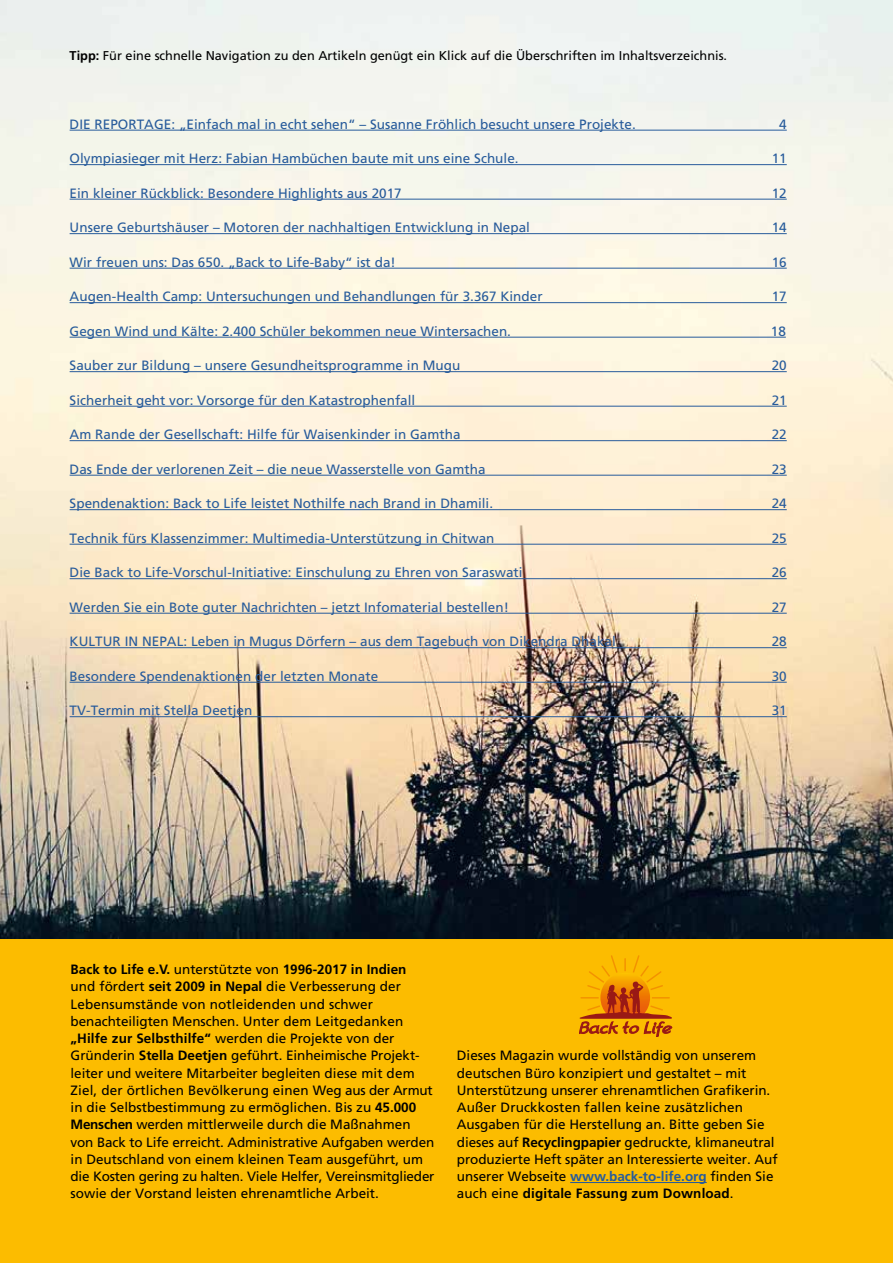
<style>
.page{position:relative;width:893px;height:1263px;background:#fff}
.page>*{position:absolute;margin:0;border:0;box-sizing:border-box;transform-origin:0 0}
.t1{font:13.5px/17.2px "Frutiger";color:#000}
.t2{font:13.5px "Frutiger";letter-spacing:.005em;color:#275b9b}
.t3{font:12.75px "Frutiger";color:#000}
.s1{font-weight:700}
.s2{font-weight:700;color:#275b9b}
</style>
<div class="page">
<img style="left:0;top:0;width:893px;height:940px">
<div style="left:0;top:940px;width:893px;height:323px;background:#fcbc00"></div>
<hr style="left:570px;top:1182px;width:137px;height:1px;background:#275b9b">
<hr style="left:70px;top:130px;width:717px;height:1px;background:#275b9b">
<hr style="left:70px;top:164px;width:717px;height:1px;background:#275b9b">
<hr style="left:70px;top:199px;width:717px;height:1px;background:#275b9b">
<hr style="left:70px;top:233px;width:717px;height:1px;background:#275b9b">
<hr style="left:70px;top:268px;width:717px;height:1px;background:#275b9b">
<hr style="left:70px;top:302px;width:717px;height:1px;background:#275b9b">
<hr style="left:70px;top:337px;width:716px;height:1px;background:#275b9b">
<hr style="left:70px;top:371px;width:717px;height:1px;background:#275b9b">
<hr style="left:70px;top:406px;width:717px;height:1px;background:#275b9b">
<hr style="left:70px;top:440px;width:717px;height:1px;background:#275b9b">
<hr style="left:70px;top:475px;width:717px;height:1px;background:#275b9b">
<hr style="left:70px;top:509px;width:717px;height:1px;background:#275b9b">
<hr style="left:70px;top:544px;width:717px;height:1px;background:#275b9b">
<hr style="left:70px;top:578px;width:717px;height:1px;background:#275b9b">
<hr style="left:70px;top:613px;width:717px;height:1px;background:#275b9b">
<hr style="left:70px;top:647px;width:717px;height:1px;background:#275b9b">
<hr style="left:70px;top:682px;width:717px;height:1px;background:#275b9b">
<hr style="left:70px;top:716px;width:717px;height:1px;background:#275b9b">
<svg style="left:579px;top:955px;width:93px;height:82px"></svg>
<p class="t3" style="left:70px;top:48px;width:659px"><span class="s1">Tipp:</span> Für eine schnelle Navigation zu den Artikeln genügt ein Klick auf die Überschriften im Inhaltsverzeichnis.</p>
<p class="t2" style="left:70px;top:116px;width:568px">DIE REPORTAGE: „Einfach mal in echt sehen“ – Susanne Fröhlich besucht unsere Projekte.</p>
<p class="t2" style="left:779px;top:116px;width:9px">4</p>
<p class="t2" style="left:70px;top:151px;width:451px">Olympiasieger mit Herz: Fabian Hambüchen baute mit uns eine Schule.</p>
<p class="t2" style="left:772px;top:151px;width:17px">11</p>
<p class="t2" style="left:70px;top:185px;width:334px">Ein kleiner Rückblick: Besondere Highlights aus 2017</p>
<p class="t2" style="left:772px;top:185px;width:17px">12</p>
<p class="t2" style="left:70px;top:220px;width:462px">Unsere Geburtshäuser – Motoren der nachhaltigen Entwicklung in Nepal</p>
<p class="t2" style="left:772px;top:220px;width:17px">14</p>
<p class="t2" style="left:70px;top:254px;width:328px">Wir freuen uns: Das 650. „Back to Life-Baby“ ist da!</p>
<p class="t2" style="left:772px;top:254px;width:17px">16</p>
<p class="t2" style="left:70px;top:289px;width:474px">Augen-Health Camp: Untersuchungen und Behandlungen für 3.367 Kinder</p>
<p class="t2" style="left:772px;top:289px;width:17px">17</p>
<p class="t2" style="left:70px;top:323px;width:443px">Gegen Wind und Kälte: 2.400 Schüler bekommen neue Wintersachen.</p>
<p class="t2" style="left:771px;top:323px;width:17px">18</p>
<p class="t2" style="left:70px;top:358px;width:392px">Sauber zur Bildung – unsere Gesundheitsprogramme in Mugu</p>
<p class="t2" style="left:772px;top:358px;width:17px">20</p>
<p class="t2" style="left:70px;top:392px;width:347px">Sicherheit geht vor: Vorsorge für den Katastrophenfall</p>
<p class="t2" style="left:772px;top:392px;width:17px">21</p>
<p class="t2" style="left:70px;top:427px;width:392px">Am Rande der Gesellschaft: Hilfe für Waisenkinder in Gamtha</p>
<p class="t2" style="left:772px;top:427px;width:17px">22</p>
<p class="t2" style="left:70px;top:461px;width:417px">Das Ende der verlorenen Zeit – die neue Wasserstelle von Gamtha</p>
<p class="t2" style="left:772px;top:461px;width:17px">23</p>
<p class="t2" style="left:70px;top:496px;width:425px">Spendenaktion: Back to Life leistet Nothilfe nach Brand in Dhamili.</p>
<p class="t2" style="left:772px;top:496px;width:17px">24</p>
<p class="t2" style="left:70px;top:530px;width:426px">Technik fürs Klassenzimmer: Multimedia-Unterstützung in Chitwan</p>
<p class="t2" style="left:772px;top:530px;width:17px">25</p>
<p class="t2" style="left:70px;top:565px;width:454px">Die Back to Life-Vorschul-Initiative: Einschulung zu Ehren von Saraswati</p>
<p class="t2" style="left:772px;top:565px;width:17px">26</p>
<p class="t2" style="left:70px;top:599px;width:441px">Werden Sie ein Bote guter Nachrichten – jetzt Infomaterial bestellen!</p>
<p class="t2" style="left:772px;top:599px;width:17px">27</p>
<p class="t2" style="left:70px;top:634px;width:548px">KULTUR IN NEPAL: Leben in Mugus Dörfern – aus dem Tagebuch von Dikendra Dhakal</p>
<p class="t2" style="left:772px;top:634px;width:17px">28</p>
<p class="t2" style="left:70px;top:668px;width:310px">Besondere Spendenaktionen der letzten Monate</p>
<p class="t2" style="left:772px;top:668px;width:17px">30</p>
<p class="t2" style="left:70px;top:703px;width:184px">TV-Termin mit Stella Deetjen</p>
<p class="t2" style="left:772px;top:703px;width:17px">31</p>
<p class="t1" style="left:71px;top:961px;width:365px"><span class="s1">Back to Life e.V.</span> unterstützte von <span class="s1">1996-2017 in Indien </span>und fördert <span class="s1">seit 2009 in Nepal</span> die Verbesserung der Lebensumstände von notleidenden und schwer benachteiligten Menschen. Unter dem Leitgedanken <span class="s1">„Hilfe zur Selbsthilfe“</span> werden die Projekte von der Gründerin <span class="s1">Stella Deetjen</span> geführt. Einheimische Projekt&shy;leiter und weitere Mitarbeiter begleiten diese mit dem Ziel, der örtlichen Bevölkerung einen Weg aus der Armut in die Selbstbestimmung zu ermöglichen. Bis zu <span class="s1">45.000<br>Menschen</span> werden mittlerweile durch die Maßnahmen von Back to Life erreicht. Administrative Aufgaben werden in Deutschland von einem kleinen Team ausgeführt, um die Kosten gering zu halten. Viele Helfer, Vereinsmitglieder sowie der Vorstand leisten ehrenamtliche Arbeit.</p>
<p class="t1" style="left:457px;top:1047px;width:322px">Dieses Magazin wurde vollständig von unserem deutschen Büro konzipiert und gestaltet – mit Unterstützung unserer ehrenamtlichen Grafikerin.<br>Außer Druckkosten fallen keine zusätzlichen Ausgaben für die Herstellung an. Bitte geben Sie dieses auf <span class="s1">Recyclingpapier</span> gedruckte, klimaneutral produzierte Heft später an Interessierte weiter. Auf unserer Webseite <span class="s2">www.back-to-life.org</span> finden Sie auch eine <span class="s1">digitale Fassung zum Download</span>.</p>
</div>
